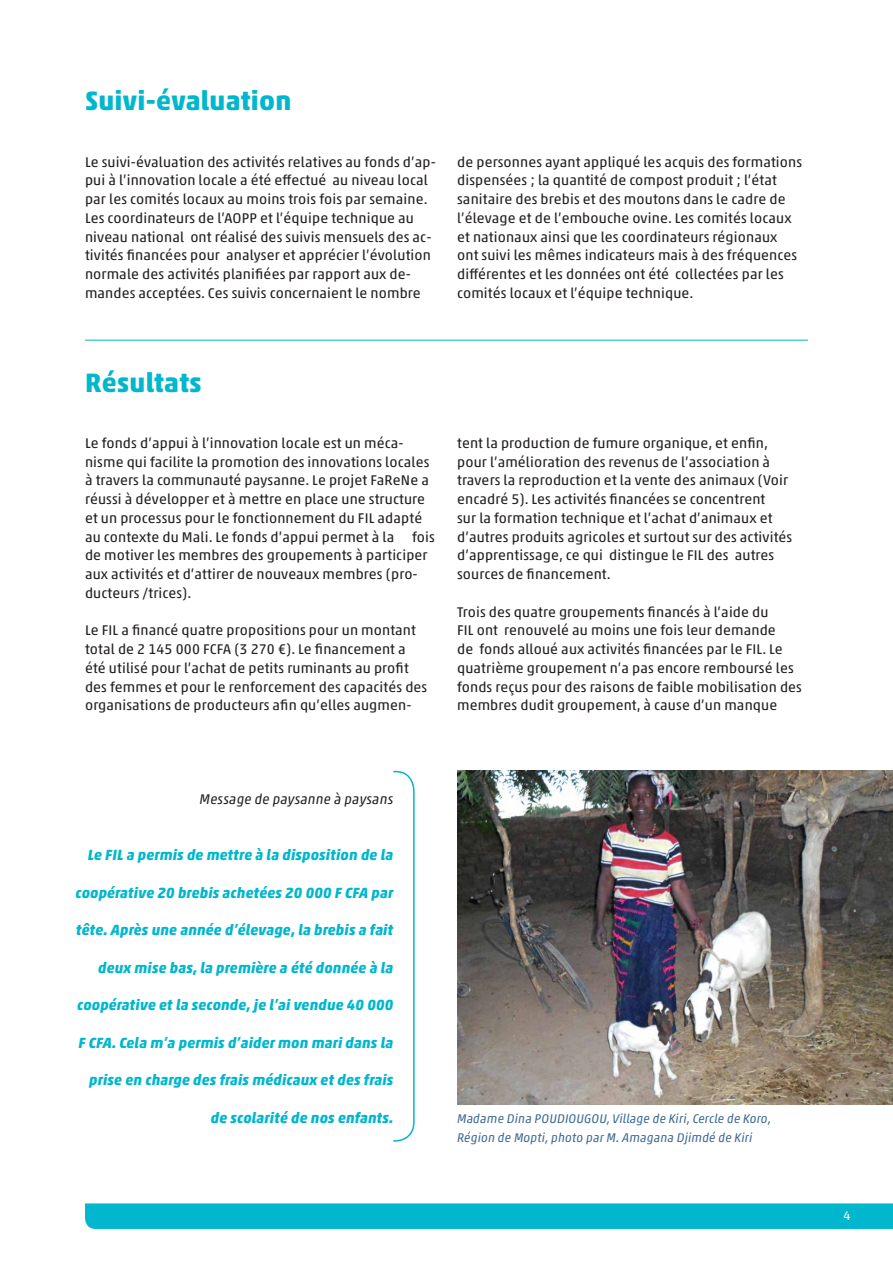
<style>
.page{position:relative;width:893px;height:1263px;background:#fff}
.page>*{position:absolute;margin:0;border:0;box-sizing:border-box;transform-origin:0 0}
.t1{font:700 27px "Akko Pro";letter-spacing:.01em;color:#00b7ce}
.t2{font:italic 700 15px "Akko Pro";letter-spacing:.01em;color:#00b7ce}
.t3{font:14.25px/18.8px "Akko Pro";letter-spacing:.01em;color:#231f20}
.t4{font:italic 14.25px "Akko Pro";letter-spacing:.01em;color:#231f20}
.t5{font:italic 12.75px/18.8px "Akko Pro";letter-spacing:.01em;color:#3d6a93}
.t6{font:12.75px "Akko Pro";color:#fff}
</style>
<div class="page">
<div style="left:85px;top:1203px;width:808px;height:26px;background:#00b7ce"></div>
<hr style="left:85px;top:340px;width:723px;height:1px;background:#00b7ce">
<svg style="left:393px;top:770px;width:22px;height:372px"></svg>
<img style="left:457px;top:771px;width:436px;height:333px">
<h1 class="t1" style="left:85px;top:84px;width:208px">Suivi-évaluation</h1>
<p class="t3" style="left:85px;top:152px;width:352px">Le suivi-évaluation des activités relatives au fonds d’ap&shy;pui à l’innovation locale a été effectué au niveau local par les comités locaux au moins trois fois par semaine.<br>Les coordinateurs de l’AOPP et l’équipe technique au niveau national ont réalisé des suivis mensuels des ac&shy;tivités financées pour analyser et apprécier l’évolution normale des activités planifiées par rapport aux de&shy;mandes acceptées. Ces suivis concernaient le nombre</p>
<p class="t3" style="left:457px;top:152px;width:346px">de personnes ayant appliqué les acquis des formations dispensées ; la quantité de compost produit ; l’état sanitaire des brebis et des moutons dans le cadre de l’élevage et de l’embouche ovine. Les comités locaux et nationaux ainsi que les coordinateurs régionaux ont suivi les mêmes indicateurs mais à des fréquences différentes et les données ont été collectées par les comités locaux et l’équipe technique.</p>
<h1 class="t1" style="left:85px;top:366px;width:118px">Résultats</h1>
<p class="t3" style="left:85px;top:433px;width:351px">Le fonds d’appui à l’innovation locale est un méca&shy;nisme qui facilite la promotion des innovations locales à travers la communauté paysanne. Le projet FaReNe a réussi à développer et à mettre en place une structure et un processus pour le fonctionnement du FIL adapté au contexte du Mali. Le fonds d’appui permet à la fois de motiver les membres des groupements à participer aux activités et d’attirer de nouveaux membres (pro&shy;ducteurs /trices).</p>
<p class="t3" style="left:85px;top:621px;width:344px">Le FIL a financé quatre propositions pour un montant total de 2 145 000 FCFA (3 270 €). Le financement a été utilisé pour l’achat de petits ruminants au profit des femmes et pour le renforcement des capacités des organisations de producteurs afin qu’elles augmen-</p>
<p class="t3" style="left:457px;top:433px;width:337px">tent la production de fumure organique, et enfin, pour l’amélioration des revenus de l’association à travers la reproduction et la vente des animaux (Voir encadré 5). Les activités financées se concentrent<br>sur la formation technique et l’achat d’animaux et d’autres produits agricoles et surtout sur des activités d’apprentissage, ce qui distingue le FIL des autres sources de financement.</p>
<p class="t3" style="left:457px;top:602px;width:346px">Trois des quatre groupements financés à l’aide du<br>FIL ont renouvelé au moins une fois leur demande<br>de fonds alloué aux activités financées par le FIL. Le quatrième groupement n’a pas encore remboursé les fonds reçus pour des raisons de faible mobilisation des membres dudit groupement, à cause d’un manque</p>
<p class="t4" style="left:200px;top:791px;width:195px">Message de paysanne à paysans</p>
<p class="t2" style="left:88px;top:846px;width:307px">Le FIL a permis de mettre à la disposition de la</p>
<p class="t2" style="left:76px;top:883px;width:319px">coopérative 20 brebis achetées 20 000 F CFA par</p>
<p class="t2" style="left:76px;top:921px;width:319px">tête. Après une année d’élevage, la brebis a fait</p>
<p class="t2" style="left:98px;top:958px;width:297px">deux mise bas, la première a été donnée à la</p>
<p class="t2" style="left:77px;top:996px;width:318px">coopérative et la seconde, je l’ai vendue 40 000</p>
<p class="t2" style="left:78px;top:1033px;width:316px">F CFA. Cela m’a permis d’aider mon mari dans la</p>
<p class="t2" style="left:89px;top:1071px;width:306px">prise en charge des frais médicaux et des frais</p>
<p class="t2" style="left:211px;top:1108px;width:184px">de scolarité de nos enfants.</p>
<p class="t5" style="left:457px;top:1109px;width:316px">Madame Dina POUDIOUGOU, Village de Kiri, Cercle de Koro,<br>Région de Mopti, photo par M. Amagana Djimdé de Kiri</p>
<p class="t6" style="left:843px;top:1207px;width:9px">4</p>
</div>
